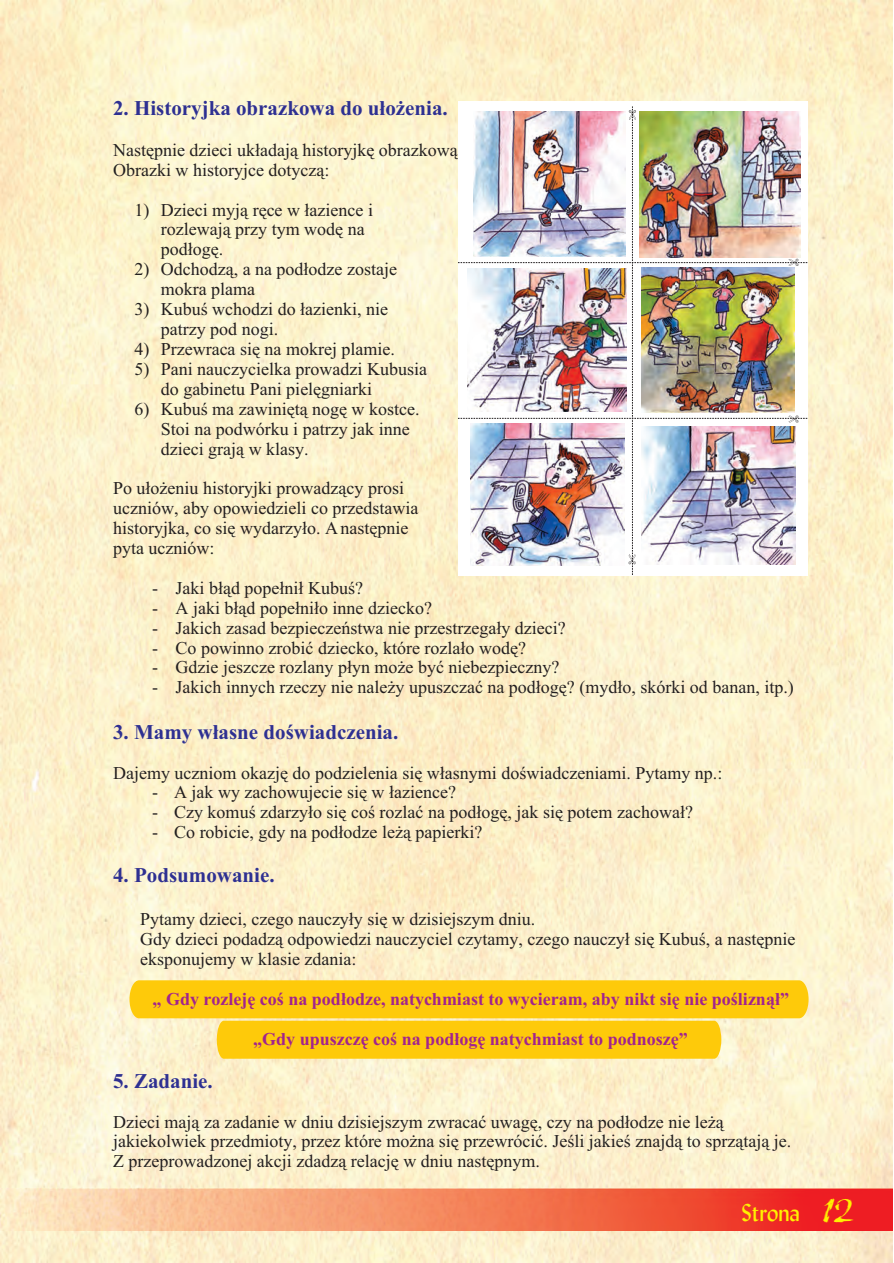
<style>
.page{position:relative;width:894px;height:1263px;background:#fff}
.page>*{position:absolute;margin:0;border:0;box-sizing:border-box;transform-origin:0 0}
.t1{font:24px "Lydian BT";color:#fff101}
.t2{font:700 21px "Times New Roman";color:#2e3092}
.t3{font:18px/20px "Times New Roman";color:#231f20}
.t4{font:700 18px "Times New Roman";color:#a2238e}
.s1{font-family:"Ruach Plain";font-size:35.4px}
</style>
<div class="page">
<img style="left:0;top:0;width:893px;height:1263px">
<svg style="left:129px;top:980px;width:680px;height:79px;background:#fdd02b"></svg>
<svg style="left:458px;top:106px;width:350px;height:469px"></svg>
<img style="left:468px;top:269px;width:159px;height:142px">
<img style="left:471px;top:423px;width:153px;height:142px">
<img style="left:639px;top:111px;width:162px;height:147px">
<img style="left:641px;top:426px;width:155px;height:138px">
<img style="left:641px;top:268px;width:154px;height:145px">
<img style="left:473px;top:111px;width:153px;height:146px">
<img style="left:0;top:1189px;width:893px;height:42px">
<p class="t2" style="left:113px;top:101px;width:336px">2. Historyjka obrazkowa do u³o¿enia.</p>
<p class="t3" style="left:113px;top:141px;width:351px">Nastêpnie dzieci uk³adaj¹ historyjkê obrazkow¹.<br>Obrazki w historyjce dotycz¹:</p>
<p class="t3" style="left:161px;top:201px;width:214px;text-indent:-26px">1) Dzieci myj¹ rêce w ³azience i rozlewaj¹ przy tym wodê na pod³ogê.</p>
<p class="t3" style="left:161px;top:261px;width:238px;text-indent:-26px">2) Odchodz¹, a na pod³odze zostaje mokra plama</p>
<p class="t3" style="left:161px;top:301px;width:229px;text-indent:-26px">3) Kubuœ wchodzi do ³azienki, nie patrzy pod nogi.</p>
<p class="t3" style="left:134px;top:341px;width:262px">4) Przewraca siê na mokrej plamie.</p>
<p class="t3" style="left:161px;top:361px;width:268px;text-indent:-26px">5) Pani nauczycielka prowadzi Kubusia do gabinetu Pani pielêgniarki</p>
<p class="t3" style="left:161px;top:401px;width:260px;text-indent:-26px">6) Kubuœ ma zawiniêt¹ nogê w kostce.<br>Stoi na podwórku i patrzy jak inne dzieci graj¹ w klasy.</p>
<p class="t3" style="left:113px;top:480px;width:307px">Po u³o¿eniu historyjki prowadz¹cy prosi uczniów, aby opowiedzieli co przedstawia historyjka, co siê wydarzy³o. A nastêpnie pyta uczniów:</p>
<p class="t3" style="left:152px;top:579px;width:213px">- Jaki b³¹d pope³ni³ Kubuœ?</p>
<p class="t3" style="left:152px;top:599px;width:282px">- A jaki b³¹d pope³ni³o inne dziecko?</p>
<p class="t3" style="left:152px;top:619px;width:415px">- Jakich zasad bezpieczeñstwa nie przestrzega³y dzieci?</p>
<p class="t3" style="left:152px;top:639px;width:375px">- Co powinno zrobiæ dziecko, które rozla³o wodê?</p>
<p class="t3" style="left:152px;top:659px;width:409px">- Gdzie jeszcze rozlany p³yn mo¿e byæ niebezpieczny?</p>
<p class="t3" style="left:152px;top:679px;width:643px">- Jakich innych rzeczy nie nale¿y upuszczaæ na pod³ogê? (myd³o, skórki od banan, itp.)</p>
<p class="t2" style="left:113px;top:724px;width:287px">3. Mamy w³asne doœwiadczenia.</p>
<p class="t3" style="left:113px;top:764px;width:611px">Dajemy uczniom okazjê do podzielenia siê w³asnymi doœwiadczeniami. Pytamy np.:</p>
<p class="t3" style="left:152px;top:784px;width:306px">- A jak wy zachowujecie siê w ³azience?</p>
<p class="t3" style="left:152px;top:804px;width:543px">- Czy komuœ zdarzy³o siê coœ rozlaæ na pod³ogê, jak siê potem zachowa³?</p>
<p class="t3" style="left:152px;top:824px;width:332px">- Co robicie, gdy na pod³odze le¿¹ papierki?</p>
<p class="t2" style="left:113px;top:867px;width:163px">4. Podsumowanie.</p>
<p class="t3" style="left:140px;top:911px;width:657px">Pytamy dzieci, czego nauczy³y siê w dzisiejszym dniu.<br>Gdy dzieci podadz¹ odpowiedzi nauczyciel czytamy, czego nauczy³ siê Kubuœ, a nastêpnie eksponujemy w klasie zdania:</p>
<p class="t4" style="left:153px;top:993px;width:638px">„ Gdy rozlejê coœ na pod³odze, natychmiast to wycieram, aby nikt siê nie poœlizn¹³”</p>
<p class="t4" style="left:253px;top:1033px;width:436px">„Gdy upuszczê coœ na pod³ogê natychmiast to podnoszê”</p>
<p class="t2" style="left:113px;top:1073px;width:101px">5. Zadanie.</p>
<p class="t3" style="left:113px;top:1113px;width:680px">Dzieci maj¹ za zadanie w dniu dzisiejszym zwracaæ uwagê, czy na pod³odze nie le¿¹ jakiekolwiek przedmioty, przez które mo¿na siê przewróciæ. Jeœli jakieœ znajd¹ to sprz¹taj¹ je.<br>Z przeprowadzonej akcji zdadz¹ relacjê w dniu nastêpnym.</p>
<h1 class="t1" style="left:741px;top:1203px;width:113px">Strona <span class="s1">12</span></h1>
</div>
